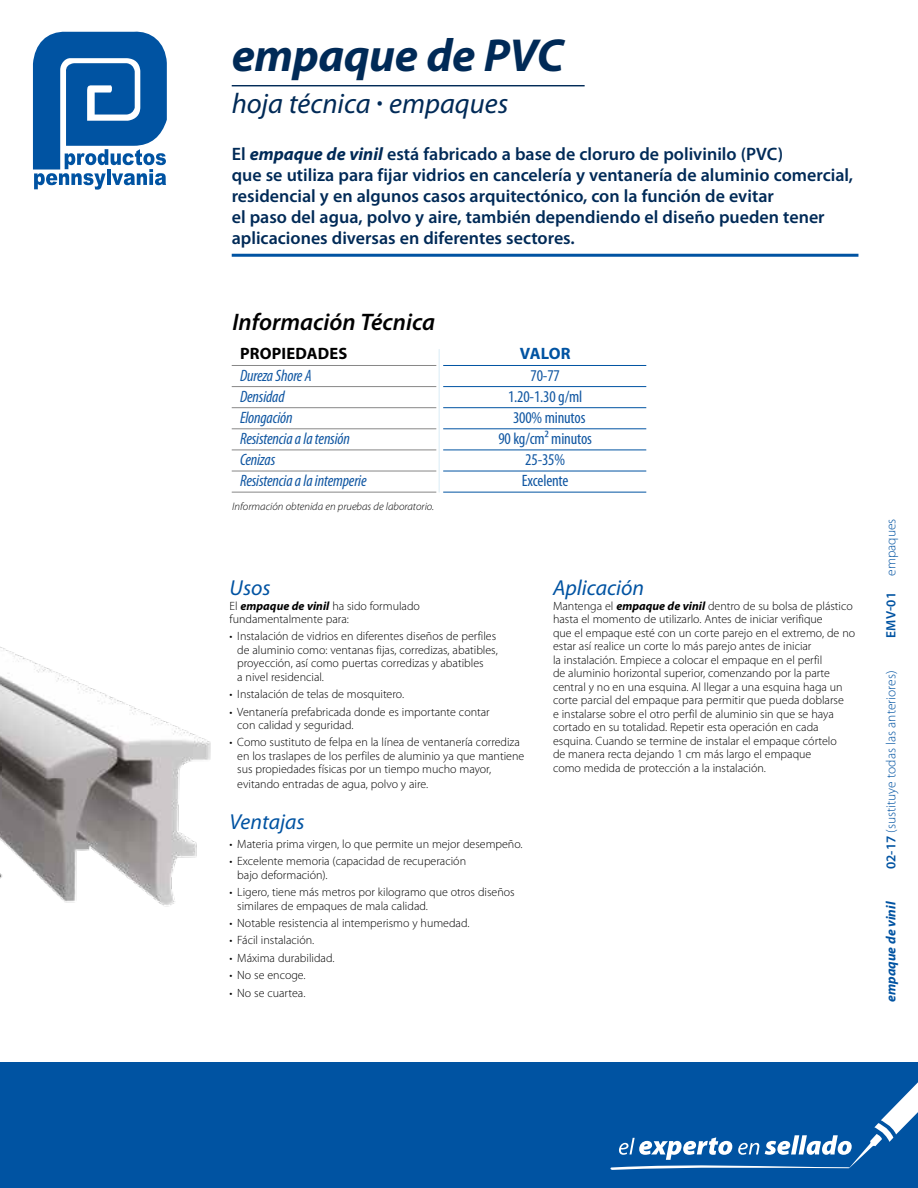
<style>
.page{position:relative;width:918px;height:1188px;background:#fff}
.page>*{position:absolute;margin:0;border:0;box-sizing:border-box;transform-origin:0 0}
.t1{font:italic 700 46.5px "Myriad Pro";letter-spacing:-.01em;color:#002a57}
.t2{font:italic 28.5px "Myriad Pro";color:#002a57}
.t3{font:italic 600 24px "Myriad Pro";color:#000}
.t4{font:italic 21.75px "Myriad Pro";color:#0053a2}
.t5{font:600 18px/21px "Myriad Pro";color:#002a57}
.t6{font:italic condensed 16.5px/21px "Myriad Pro";letter-spacing:-.01em;color:#1157a2}
.t7{font:condensed 16.5px/21px "Myriad Pro";letter-spacing:-.01em;color:#1157a2;text-align:center}
.t8{font:700 16.5px "Myriad Pro";letter-spacing:.01em;color:#000}
.t9{font:700 16.5px "Myriad Pro";letter-spacing:-.01em;color:#0053a2}
.t10{font:300 13.5px "Myriad Pro";color:#0053a2}
.t11{font:italic 700 13.5px "Myriad Pro";color:#0053a2}
.t12{font:300 12px/13.5px "Myriad Pro";color:#000}
.t13{font:italic 300 10.95px "Myriad Pro";color:#000}
.s1{font-weight:600;font-style:normal}
.s2{font-weight:700;font-style:italic}
.s3{font-weight:600}
</style>
<div class="page">
<div style="left:0;top:1063px;width:918px;height:125px;background:#0053a2"></div>
<hr style="left:232px;top:85px;width:353px;height:1px;background:#002a57">
<hr style="left:232px;top:254px;width:626px;height:3px;background:#0053a2">
<svg style="left:610px;top:1082px;width:308px;height:88px"></svg>
<svg style="left:33px;top:31px;width:134px;height:159px"></svg>
<hr style="left:443px;top:365px;width:203px;height:1px;background:#0053a2">
<hr style="left:438px;top:349px;width:2px;height:144px;background:#e6f2f9">
<hr style="left:443px;top:450px;width:203px;height:1px;background:#0053a2">
<hr style="left:443px;top:407px;width:203px;height:1px;background:#0053a2">
<hr style="left:443px;top:492px;width:203px;height:1px;background:#0053a2">
<hr style="left:443px;top:386px;width:203px;height:1px;background:#0053a2">
<hr style="left:443px;top:471px;width:203px;height:1px;background:#0053a2">
<hr style="left:443px;top:428px;width:203px;height:1px;background:#0053a2">
<hr style="left:232px;top:365px;width:204px;height:1px;background:#878787">
<hr style="left:232px;top:450px;width:204px;height:1px;background:#878787">
<hr style="left:232px;top:407px;width:204px;height:1px;background:#878787">
<hr style="left:232px;top:492px;width:204px;height:1px;background:#878787">
<hr style="left:232px;top:386px;width:204px;height:1px;background:#878787">
<hr style="left:232px;top:471px;width:204px;height:1px;background:#878787">
<hr style="left:232px;top:428px;width:204px;height:1px;background:#878787">
<img style="left:0;top:647px;width:211px;height:260px">
<h1 class="t1" style="left:232px;top:25px;width:334px">empaque de PVC</h1>
<h2 class="t2" style="left:232px;top:86px;width:278px">hoja técnica <span class="s1">·</span> empaques</h2>
<p class="t5" style="left:232px;top:143px;width:623px">El <span class="s2">empaque de vinil</span> está fabricado a base de cloruro de polivinilo (PVC)<br>que se utiliza para fijar vidrios en cancelería y ventanería de aluminio comercial, residencial y en algunos casos arquitectónico, con la función de evitar<br>el paso del agua, polvo y aire, también dependiendo el diseño pueden tener aplicaciones diversas en diferentes sectores.</p>
<h3 class="t3" style="left:232px;top:306px;width:204px">Información Técnica</h3>
<h3 class="t8" style="left:240px;top:343px;width:109px">PROPIEDADES</h3>
<h3 class="t9" style="left:520px;top:343px;width:52px">VALOR</h3>
<h3 class="t6" style="left:240px;top:365px;width:128px">Dureza Shore A<br>Densidad<br>Elongación<br>Resistencia a la tensión<br>Cenizas<br>Resistencia a la intemperie</h3>
<h3 class="t7" style="left:498px;top:365px;width:95px">70-77<br>1.20-1.30 g/ml<br>300% minutos<br>90 kg/cm² minutos<br>25-35%<br>Excelente</h3>
<p class="t13" style="left:232px;top:499px;width:203px">Información obtenida en pruebas de laboratorio.</p>
<h3 class="t4" style="left:230px;top:574px;width:43px">Usos</h3>
<p class="t12" style="left:230px;top:599px;width:192px">El <span class="s2">empaque de vinil</span> ha sido formulado fundamentalmente para:</p>
<p class="t12" style="left:237px;top:630px;width:262px;text-indent:-8px">• Instalación de vidrios en diferentes diseños de perfiles de aluminio como: ventanas fijas, corredizas, abatibles, proyección, así como puertas corredizas y abatibles<br>a nivel residencial.</p>
<p class="t12" style="left:230px;top:687px;width:176px">• Instalación de telas de mosquitero.</p>
<p class="t12" style="left:237px;top:705px;width:254px;text-indent:-8px">• Ventanería prefabricada donde es importante contar con calidad y seguridad.</p>
<p class="t12" style="left:237px;top:736px;width:289px;text-indent:-8px">• Como sustituto de felpa en la línea de ventanería corrediza en los traslapes de los perfiles de aluminio ya que mantiene sus propiedades físicas por un tiempo mucho mayor,</p>
<p class="t12" style="left:237px;top:778px;width:192px">evitando entradas de agua, polvo y aire.</p>
<h3 class="t4" style="left:230px;top:808px;width:76px">Ventajas</h3>
<p class="t12" style="left:230px;top:837px;width:295px">• Materia prima virgen, lo que permite un mejor desempeño.</p>
<p class="t12" style="left:237px;top:854px;width:230px;text-indent:-8px">• Excelente memoria (capacidad de recuperación bajo deformación).</p>
<p class="t12" style="left:237px;top:885px;width:279px;text-indent:-8px">• Ligero, tiene más metros por kilogramo que otros diseños similares de empaques de mala calidad.</p>
<p class="t12" style="left:230px;top:916px;width:241px">• Notable resistencia al intemperismo y humedad.</p>
<p class="t12" style="left:230px;top:933px;width:86px">• Fácil instalación.</p>
<p class="t12" style="left:230px;top:951px;width:106px">• Máxima durabilidad.</p>
<p class="t12" style="left:230px;top:968px;width:78px">• No se encoge.</p>
<p class="t12" style="left:230px;top:987px;width:77px">• No se cuartea.</p>
<h3 class="t4" style="left:553px;top:574px;width:93px">Aplicación</h3>
<p class="t12" style="left:553px;top:599px;width:304px">Mantenga el <span class="s2">empaque de vinil</span> dentro de su bolsa de plástico hasta el momento de utilizarlo. Antes de iniciar verifique<br>que el empaque esté con un corte parejo en el extremo, de no estar así realice un corte lo más parejo antes de iniciar<br>la instalación. Empiece a colocar el empaque en el perfil<br>de aluminio horizontal superior, comenzando por la parte central y no en una esquina. Al llegar a una esquina haga un corte parcial del empaque para permitir que pueda doblarse<br>e instalarse sobre el otro perfil de aluminio sin que se haya cortado en su totalidad. Repetir esta operación en cada esquina. Cuando se termine de instalar el empaque córtelo<br>de manera recta dejando 1 cm más largo el empaque<br>como medida de protección a la instalación.</p>
<p class="t10" style="left:883px;top:638px;width:121px;rotate:-90deg"><span class="s3">EMV-01</span> empaques</p>
<p class="t10" style="left:883px;top:869px;width:200px;rotate:-90deg"><span class="s3">02-17</span> (sustituye todas las anteriores)</p>
<p class="t11" style="left:882px;top:1002px;width:102px;rotate:-90deg">empaque de vinil</p>
</div>
